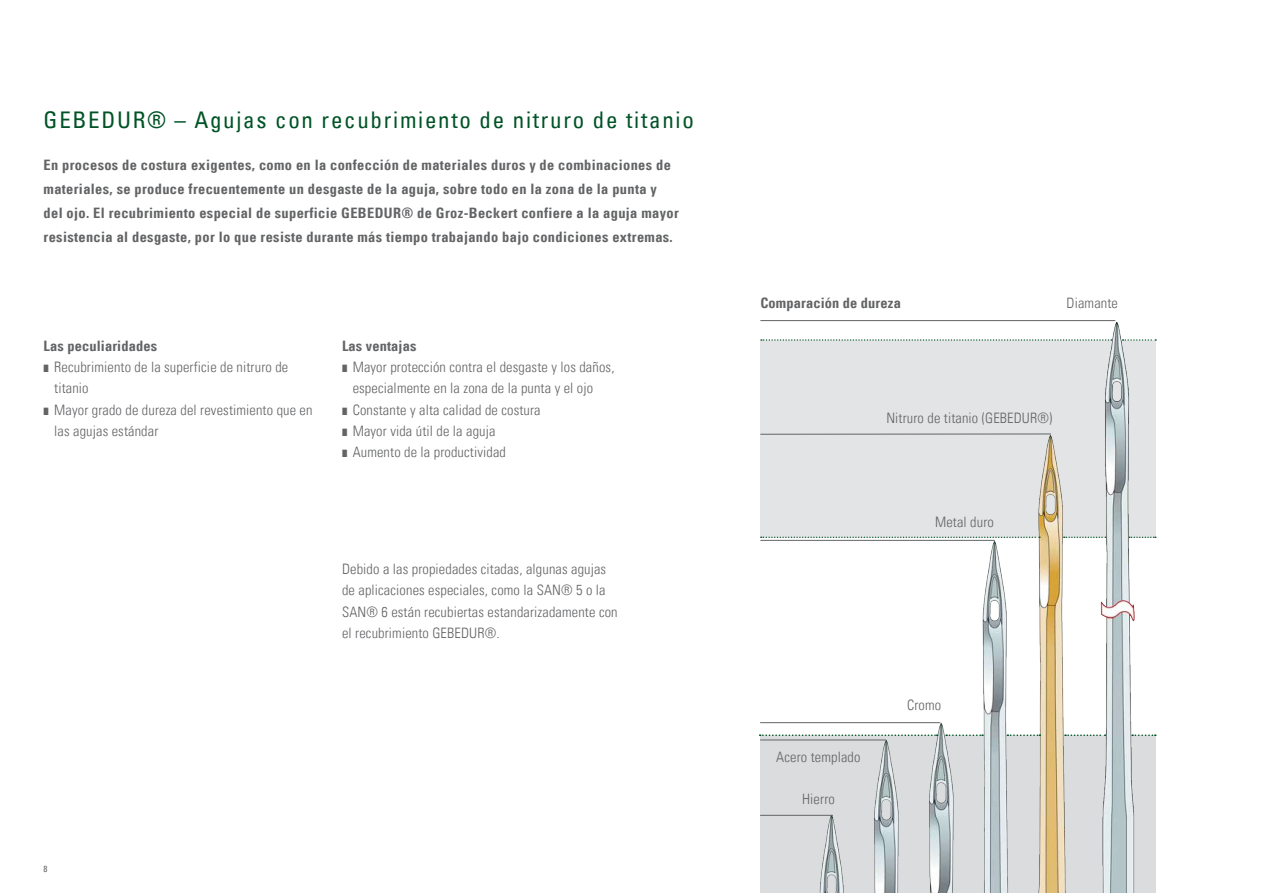
<style>
.page{position:relative;width:1263px;height:893px;background:#fff}
.page>*{position:absolute;margin:0;border:0;box-sizing:border-box;transform-origin:0 0}
.t1{font:condensed 22.95px "Univers Com 57";letter-spacing:.075em;color:#005326}
.t2{font:14.4px/21.3px "Univers Com 47 Light Cond";letter-spacing:.01em;color:#636466}
.t3{font:14.4px/23.9px "Univers Com 67 Bold Cond";letter-spacing:.025em;color:#636466}
.t4{font:condensed 9px "Univers Com 57";color:#636466}
.s1{font-family:"Monotype Sorts";font-size:10.2px}
</style>
<div class="page">
<div style="left:760px;top:340px;width:395px;height:197px;background:#e3e4e5"></div>
<div style="left:760px;top:735px;width:395px;height:158px;background:#dbdcde"></div>
<img style="left:929px;top:724px;width:25px;height:169px">
<img style="left:874px;top:740px;width:25px;height:153px">
<img style="left:819px;top:816px;width:25px;height:77px">
<img style="left:982px;top:542px;width:26px;height:351px">
<svg style="left:761px;top:339px;width:328px;height:2px"></svg>
<hr style="left:760px;top:320px;width:355px;height:1px;background:#636466">
<hr style="left:760px;top:434px;width:291px;height:1px;background:#636466">
<hr style="left:760px;top:540px;width:235px;height:1px;background:#636466">
<hr style="left:760px;top:722px;width:180px;height:1px;background:#636466">
<hr style="left:760px;top:740px;width:126px;height:1px;background:#636466">
<hr style="left:760px;top:815px;width:73px;height:1px;background:#636466">
<img style="left:1038px;top:436px;width:45px;height:457px">
<img style="left:1089px;top:323px;width:66px;height:570px">
<svg style="left:761px;top:537px;width:279px;height:1px"></svg>
<svg style="left:1064px;top:537px;width:42px;height:1px"></svg>
<svg style="left:1129px;top:537px;width:27px;height:1px"></svg>
<svg style="left:760px;top:734px;width:178px;height:2px"></svg>
<svg style="left:946px;top:734px;width:37px;height:2px"></svg>
<svg style="left:1007px;top:734px;width:33px;height:2px"></svg>
<svg style="left:1065px;top:734px;width:41px;height:2px"></svg>
<svg style="left:1132px;top:734px;width:24px;height:2px"></svg>
<h1 class="t1" style="left:44px;top:105px;width:652px">GEBEDUR® – Agujas con recubrimiento de nitruro de titanio</h1>
<p class="t3" style="left:44px;top:153px;width:637px">En procesos de costura exigentes, como en la confección de materiales duros y de combinaciones de materiales, se produce frecuentemente un desgaste de la aguja, sobre todo en la zona de la punta y del ojo. El recubrimiento especial de superficie GEBEDUR® de Groz-Beckert confiere a la aguja mayor resistencia al desgaste, por lo que resiste durante más tiempo trabajando bajo condiciones extremas.</p>
<p class="t3" style="left:44px;top:334px;width:115px">Las peculiaridades</p>
<p class="t2" style="left:44px;top:356px;width:246px"><span class="s1">]]</span> Recubrimiento de la superficie de nitruro de</p>
<p class="t2" style="left:54px;top:378px;width:36px">titanio</p>
<p class="t2" style="left:44px;top:399px;width:270px"><span class="s1">]]</span> Mayor grado de dureza del revestimiento que en</p>
<p class="t2" style="left:54px;top:420px;width:106px">las agujas estándar</p>
<p class="t3" style="left:342px;top:334px;width:76px">Las ventajas</p>
<p class="t2" style="left:342px;top:356px;width:274px"><span class="s1">]]</span> Mayor protección contra el desgaste y los daños,</p>
<p class="t2" style="left:353px;top:378px;width:242px">especialmente en la zona de la punta y el ojo</p>
<p class="t2" style="left:342px;top:399px;width:200px"><span class="s1">]]</span> Constante y alta calidad de costura</p>
<p class="t2" style="left:342px;top:420px;width:155px"><span class="s1">]]</span> Mayor vida útil de la aguja</p>
<p class="t2" style="left:342px;top:441px;width:165px"><span class="s1">]]</span> Aumento de la productividad</p>
<p class="t2" style="left:342px;top:558px;width:277px">Debido a las propiedades citadas, algunas agujas de aplicaciones especiales, como la SAN® 5 o la SAN® 6 están recubiertas estandarizadamente con el recubrimiento GEBEDUR®.</p>
<p class="t4" style="left:44px;top:863px;width:5px">8</p>
<p class="t3" style="left:760px;top:291px;width:142px">Comparación de dureza</p>
<p class="t2" style="left:1066px;top:293px;width:53px">Diamante</p>
<p class="t2" style="left:886px;top:407px;width:167px">Nitruro de titanio (GEBEDUR®)</p>
<p class="t2" style="left:935px;top:511px;width:60px">Metal duro</p>
<p class="t2" style="left:776px;top:746px;width:86px">Acero templado</p>
<p class="t2" style="left:802px;top:788px;width:34px">Hierro</p>
<p class="t2" style="left:907px;top:694px;width:36px">Cromo</p>
</div>
